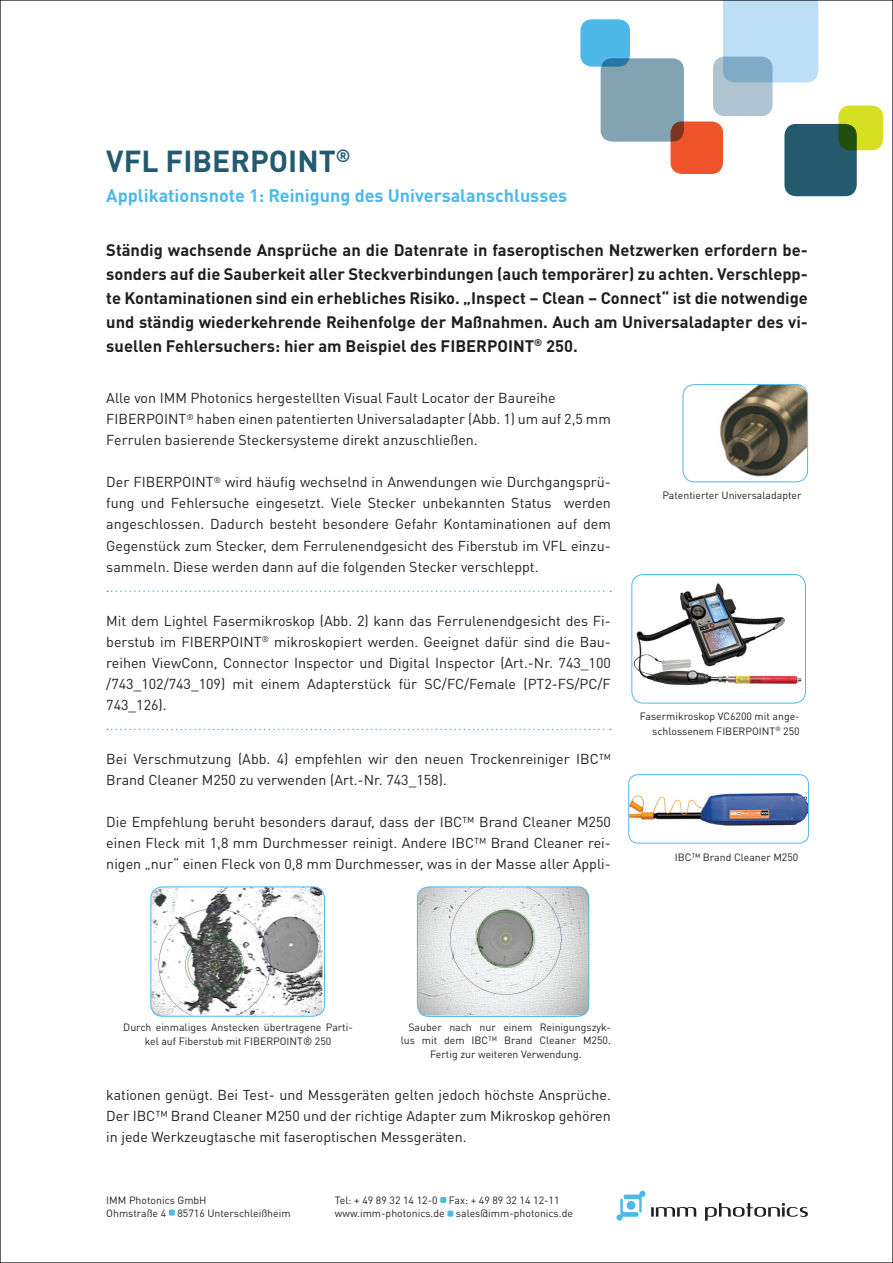
<style>
.page{position:relative;width:893px;height:1263px;background:#fff}
.page>*{position:absolute;margin:0;border:0;box-sizing:border-box;transform-origin:0 0}
.t1{font:700 30px "DIN Pro";color:#255a6e}
.t2{font:700 18px "DIN Pro";color:#4eb9e9}
.t3{font:700 16.5px/24px "DIN Pro";color:#231f20;text-align:justify}
.t4{font:14.25px/21px "DIN Pro";color:#231f20;text-align:justify}
.t5{font:10.5px/12.6px "DIN Pro";color:#231f20}
</style>
<div class="page">
<svg style="left:169px;top:1209px;width:6px;height:6px"></svg>
<svg style="left:651px;top:1207px;width:45px;height:9px"></svg>
<svg style="left:705px;top:1203px;width:103px;height:18px"></svg>
<svg style="left:616px;top:1191px;width:29px;height:29px"></svg>
<svg style="left:440px;top:1197px;width:6px;height:6px"></svg>
<svg style="left:447px;top:1210px;width:6px;height:6px"></svg>
<div style="left:580px;top:19px;width:50px;height:48px;background:#4eb9e9;border-radius:11px"></div>
<div style="left:723px;top:0;width:95px;height:82px;background:#bcdff5"></div>
<svg style="left:713px;top:57px;width:59px;height:59px;background:#9dbbcc"></svg>
<div style="left:601px;top:58px;width:83px;height:84px;background:#83a3b3;border-radius:11px"></div>
<div style="left:671px;top:121px;width:52px;height:53px;background:#f0542b;border-radius:11px"></div>
<div style="left:838px;top:105px;width:45px;height:45px;background:#d6df21;border-radius:11px"></div>
<div style="left:784px;top:124px;width:73px;height:72px;background:#255a6e;border-radius:11px"></div>
<svg style="left:107px;top:590px;width:504px;height:2px"></svg>
<svg style="left:107px;top:729px;width:504px;height:1px"></svg>
<img style="left:720px;top:385px;width:87px;height:94px">
<div style="left:683px;top:384px;width:125px;height:98px;border:1px solid #4eb9e9;border-radius:11px"></div>
<img style="left:632px;top:583px;width:173px;height:115px">
<div style="left:631px;top:574px;width:175px;height:129px;border:1px solid #4eb9e9;border-radius:11px"></div>
<img style="left:630px;top:793px;width:177px;height:33px">
<div style="left:628px;top:774px;width:181px;height:69px;border:1px solid #4eb9e9;border-radius:9px"></div>
<img style="left:151px;top:887px;width:171px;height:128px">
<div style="left:151px;top:886px;width:174px;height:130px;border:1px solid #4eb9e9;border-radius:11px"></div>
<img style="left:417px;top:887px;width:172px;height:128px">
<div style="left:417px;top:886px;width:172px;height:131px;border:1px solid #4eb9e9;border-radius:11px"></div>
<h1 class="t1" style="left:106px;top:137px;width:246px">VFL FIBERPOINT<sup>®</sup></h1>
<p class="t2" style="left:106px;top:181px;width:462px">Applikationsnote 1: Reinigung des Universalanschlusses</p>
<p class="t3" style="left:106px;top:237px;width:703px">Ständig wachsende Ansprüche an die Datenrate in faseroptischen Netzwerken erfordern be&shy;sonders auf die Sauberkeit aller Steckverbindungen (auch temporärer) zu achten. Verschlepp&shy;te Kontaminationen sind ein erhebliches Risiko. „Inspect – Clean – Connect“ ist die notwendige und ständig wiederkehrende Reihenfolge der Maßnahmen. Auch am Universaladapter des vi&shy;suellen Fehlersuchers: hier am Beispiel des FIBERPOINT<sup>®</sup> 250.</p>
<p class="t4" style="left:106px;top:387px;width:506px;text-align:left">Alle von IMM Photonics hergestellten Visual Fault Locator der Baureihe<br>FIBERPOINT<sup>®</sup> haben einen patentierten Universaladapter (Abb. 1) um auf 2,5 mm<br>Ferrulen basierende Steckersysteme direkt anzuschließen.</p>
<p class="t4" style="left:106px;top:471px;width:506px">Der FIBERPOINT<sup>®</sup> wird häufig wechselnd in Anwendungen wie Durchgangsprü&shy;fung und Fehlersuche eingesetzt. Viele Stecker unbekannten Status werden angeschlossen. Dadurch besteht besondere Gefahr Kontaminationen auf dem Gegenstück zum Stecker, dem Ferrulenendgesicht des Fiberstub im VFL einzu&shy;sammeln. Diese werden dann auf die folgenden Stecker verschleppt.</p>
<p class="t4" style="left:106px;top:609px;width:506px">Mit dem Lightel Fasermikroskop (Abb. 2) kann das Ferrulenendgesicht des Fi&shy;berstub im FIBERPOINT<sup>®</sup> mikroskopiert werden. Geeignet dafür sind die Bau&shy;reihen ViewConn, Connector Inspector und Digital Inspector (Art.-Nr. 743_100 /743_102/743_109) mit einem Adapterstück für SC/FC/Female (PT2-FS/PC/F 743_126).</p>
<p class="t4" style="left:106px;top:747px;width:506px">Bei Verschmutzung (Abb. 4) empfehlen wir den neuen Trockenreiniger IBC™<br>Brand Cleaner M250 zu verwenden (Art.-Nr. 743_158).</p>
<p class="t4" style="left:106px;top:810px;width:506px">Die Empfehlung beruht besonders darauf, dass der IBC™ Brand Cleaner M250 einen Fleck mit 1,8 mm Durchmesser reinigt. Andere IBC™ Brand Cleaner rei&shy;nigen „nur“ einen Fleck von 0,8 mm Durchmesser, was in der Masse aller Appli-</p>
<p class="t5" style="left:662px;top:488px;width:141px">Patentierter Universaladapter</p>
<p class="t5" style="left:640px;top:708px;width:162px;line-height:15px;text-align:right">Fasermikroskop VC6200 mit ange&shy;schlossenem FIBERPOINT<sup>®</sup> 250</p>
<p class="t5" style="left:675px;top:850px;width:125px">IBC™ Brand Cleaner M250</p>
<p class="t5" style="left:123px;top:1020px;width:231px;line-height:13.5px;text-align:center">Durch einmaliges Anstecken übertragene Parti&shy;kel auf Fiberstub mit FIBERPOINT® 250</p>
<p class="t5" style="left:408px;top:1020px;width:204px">Sauber nach nur einem Reinigungszyk-</p>
<p class="t5" style="left:401px;top:1033px;width:212px">lus mit dem IBC™ Brand Cleaner M250.</p>
<p class="t5" style="left:430px;top:1047px;width:153px">Fertig zur weiteren Verwendung.</p>
<p class="t4" style="left:106px;top:1083px;width:506px">kationen genügt. Bei Test- und Messgeräten gelten jedoch höchste Ansprüche.<br>Der IBC™ Brand Cleaner M250 und der richtige Adapter zum Mikroskop gehören in jede Werkzeugtasche mit faseroptischen Messgeräten.</p>
<p class="t5" style="left:106px;top:1193px;width:186px">IMM Photonics GmbH<br>Ohmstraße 4 85716 Unterschleißheim</p>
<p class="t5" style="left:335px;top:1193px;width:240px">Tel: + 49 89 32 14 12-0 Fax: + 49 89 32 14 12-11 www.imm-photonics.de sales@imm-photonics.de</p>
</div>
